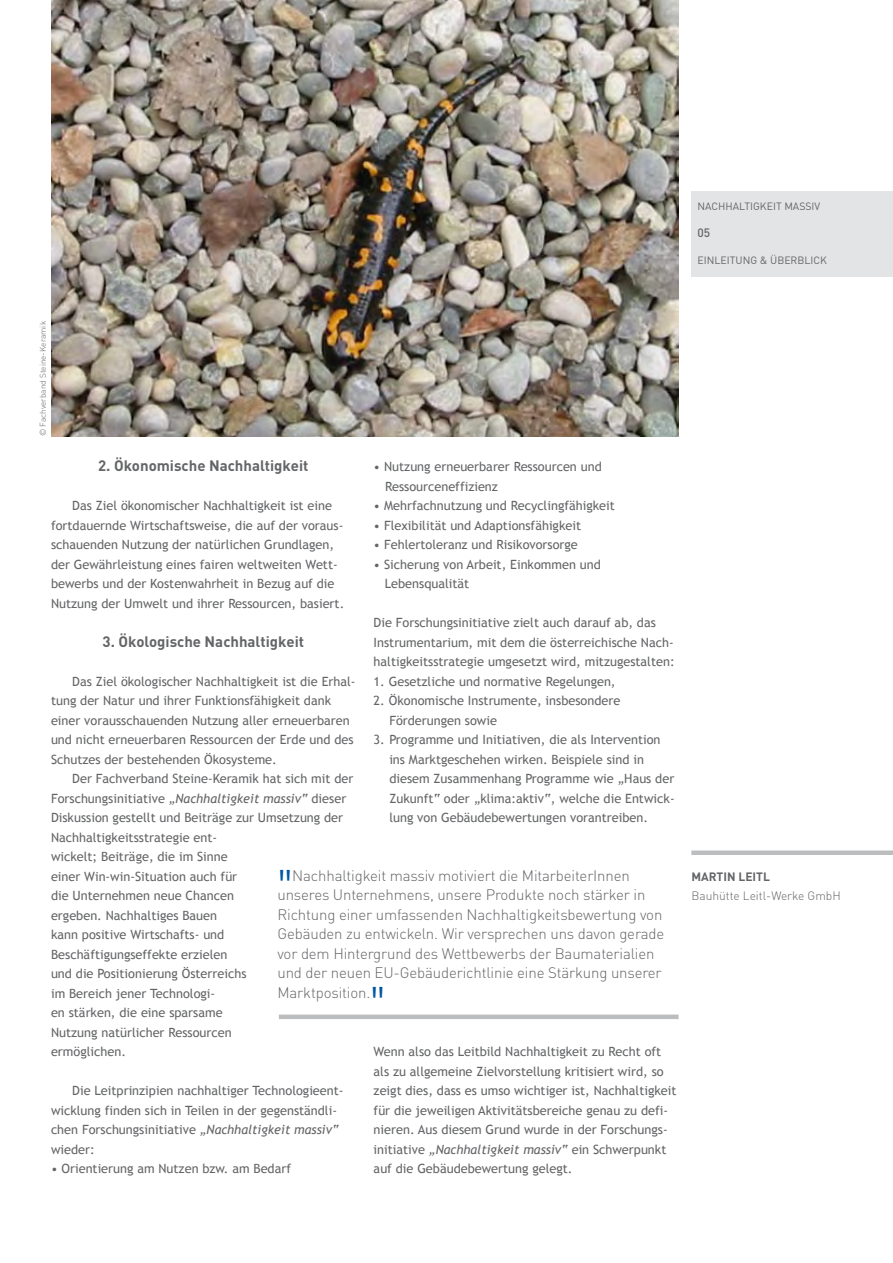
<style>
.page{position:relative;width:893px;height:1263px;background:#fff}
.page>*{position:absolute;margin:0;border:0;box-sizing:border-box;transform-origin:0 0}
.t1{font:300 33px "Interstate";color:#0057a3}
.t2{font:300 15px/19.5px "DIN";letter-spacing:-.01em;color:#646567}
.t3{font:700 15px "DIN";color:#646567}
.t4{font:12.75px/19.5px "Trebuchet MS";color:#646567}
.t5{font:300 12px "DIN";color:#646567}
.t6{font:700 12px "DIN";color:#646567}
.t7{font:500 12px "DIN";color:#646567}
.t8{font:10.5px "DIN";color:#646567}
.t9{font:300 8.25px "DIN";color:#646567}
.s1{font-style:italic}
.s2{font-family:"Interstate";font-size:33px;color:#0057a3}
</style>
<div class="page">
<img style="left:51px;top:0;width:628px;height:437px">
<div style="left:691px;top:191px;width:202px;height:85px;background:#e3e4e5"></div>
<div style="left:691px;top:850px;width:202px;height:5px;background:#bcbdbf"></div>
<div style="left:279px;top:1014px;width:400px;height:5px;background:#bcbdbf"></div>
<p class="t8" style="left:697px;top:199px;width:124px">NACHHALTIGKEIT MASSIV</p>
<p class="t7" style="left:697px;top:225px;width:14px">05</p>
<p class="t8" style="left:697px;top:253px;width:131px">EINLEITUNG &amp; ÜBERBLICK</p>
<p class="t9" style="left:38px;top:436px;width:117px;rotate:-90deg">© Fachverband Steine-Keramik</p>
<p class="t3" style="left:98px;top:456px;width:212px">2. Ökonomische Nachhaltigkeit</p>
<p class="t4" style="left:51px;top:496px;width:295px;text-indent:21px">Das Ziel ökonomischer Nachhaltigkeit ist eine fortdauernde Wirtschaftsweise, die auf der voraus&shy;schauenden Nutzung der natürlichen Grundlagen, der Gewährleistung eines fairen weltweiten Wett&shy;bewerbs und der Kostenwahrheit in Bezug auf die Nutzung der Umwelt und ihrer Ressourcen, basiert.</p>
<p class="t3" style="left:103px;top:631px;width:203px">3. Ökologische Nachhaltigkeit</p>
<p class="t4" style="left:51px;top:672px;width:306px;text-indent:21px">Das Ziel ökologischer Nachhaltigkeit ist die Erhal&shy;tung der Natur und ihrer Funktionsfähigkeit dank einer vorausschauenden Nutzung aller erneuerbaren und nicht erneuerbaren Ressourcen der Erde und des Schutzes der bestehenden Ökosysteme.</p>
<p class="t4" style="left:51px;top:769px;width:304px;text-indent:21px">Der Fachverband Steine-Keramik hat sich mit der Forschungsinitiative <span class="s1">„Nachhaltigkeit massiv“</span> dieser Diskussion gestellt und Beiträge zur Umsetzung der Nachhaltigkeitsstrategie ent-<br>wickelt; Beiträge, die im Sinne<br>einer Win-win-Situation auch für<br>die Unternehmen neue Chancen<br>ergeben. Nachhaltiges Bauen<br>kann positive Wirtschafts- und Beschäftigungseffekte erzielen<br>und die Positionierung Österreichs<br>im Bereich jener Technologi-<br>en stärken, die eine sparsame<br>Nutzung natürlicher Ressourcen<br>ermöglichen.</p>
<p class="t4" style="left:51px;top:1081px;width:294px;text-indent:21px">Die Leitprinzipien nachhaltiger Technologieent&shy;wicklung finden sich in Teilen in der gegenständli&shy;chen Forschungsinitiative <span class="s1">„Nachhaltigkeit massiv“ </span>wieder:</p>
<p class="t4" style="left:51px;top:1159px;width:242px">• Orientierung am Nutzen bzw. am Bedarf</p>
<p class="t4" style="left:385px;top:457px;width:218px;text-indent:-12px">• Nutzung erneuerbarer Ressourcen und<br>Ressourceneffizienz</p>
<p class="t4" style="left:374px;top:496px;width:243px">• Mehrfachnutzung und Recyclingfähigkeit</p>
<p class="t4" style="left:374px;top:515px;width:209px">• Flexibilität und Adaptionsfähigkeit</p>
<p class="t4" style="left:374px;top:535px;width:206px">• Fehlertoleranz und Risikovorsorge</p>
<p class="t4" style="left:385px;top:554px;width:218px;text-indent:-11px">• Sicherung von Arbeit, Einkommen und<br>Lebensqualität</p>
<p class="t4" style="left:374px;top:613px;width:303px">Die Forschungsinitiative zielt auch darauf ab, das<br>Instrumentarium, mit dem die österreichische Nach&shy;haltigkeitsstrategie umgesetzt wird, mitzugestalten:</p>
<p class="t4" style="left:374px;top:671px;width:244px">1. Gesetzliche und normative Regelungen,</p>
<p class="t4" style="left:389px;top:691px;width:232px;text-indent:-16px">2. Ökonomische Instrumente, insbesondere<br>Förderungen sowie</p>
<p class="t4" style="left:389px;top:730px;width:287px;text-indent:-16px">3. Programme und Initiativen, die als Intervention ins Marktgeschehen wirken. Beispiele sind in diesem Zusammenhang Programme wie „Haus der Zukunft“ oder „klima:aktiv“, welche die Entwick&shy;lung von Gebäudebewertungen vorantreiben.</p>
<h1 class="t1" style="left:277px;top:862px;width:17px">"</h1>
<p class="t2" style="left:277px;top:865px;width:388px;text-indent:15px">Nachhaltigkeit massiv motiviert die MitarbeiterInnen unseres Unternehmens, unsere Produkte noch stärker in Richtung einer umfassenden Nachhaltigkeitsbewertung von Gebäuden zu entwickeln. Wir versprechen uns davon gerade vor dem Hintergrund des Wettbewerbs der Baumaterialien und der neuen EU-Gebäuderichtlinie eine Stärkung unserer Marktposition.<span class="s2">"</span></p>
<p class="t4" style="left:374px;top:1042px;width:304px">Wenn also das Leitbild Nachhaltigkeit zu Recht oft als zu allgemeine Zielvorstellung kritisiert wird, so zeigt dies, dass es umso wichtiger ist, Nachhaltigkeit für die jeweiligen Aktivitätsbereiche genau zu defi&shy;nieren. Aus diesem Grund wurde in der Forschungs&shy;initiative <span class="s1">„Nachhaltigkeit massiv“</span> ein Schwerpunkt auf die Gebäudebewertung gelegt.</p>
<p class="t6" style="left:691px;top:868px;width:80px">Martin Leitl</p>
<p class="t5" style="left:691px;top:888px;width:151px">Bauhütte Leitl-Werke GmbH</p>
</div>
